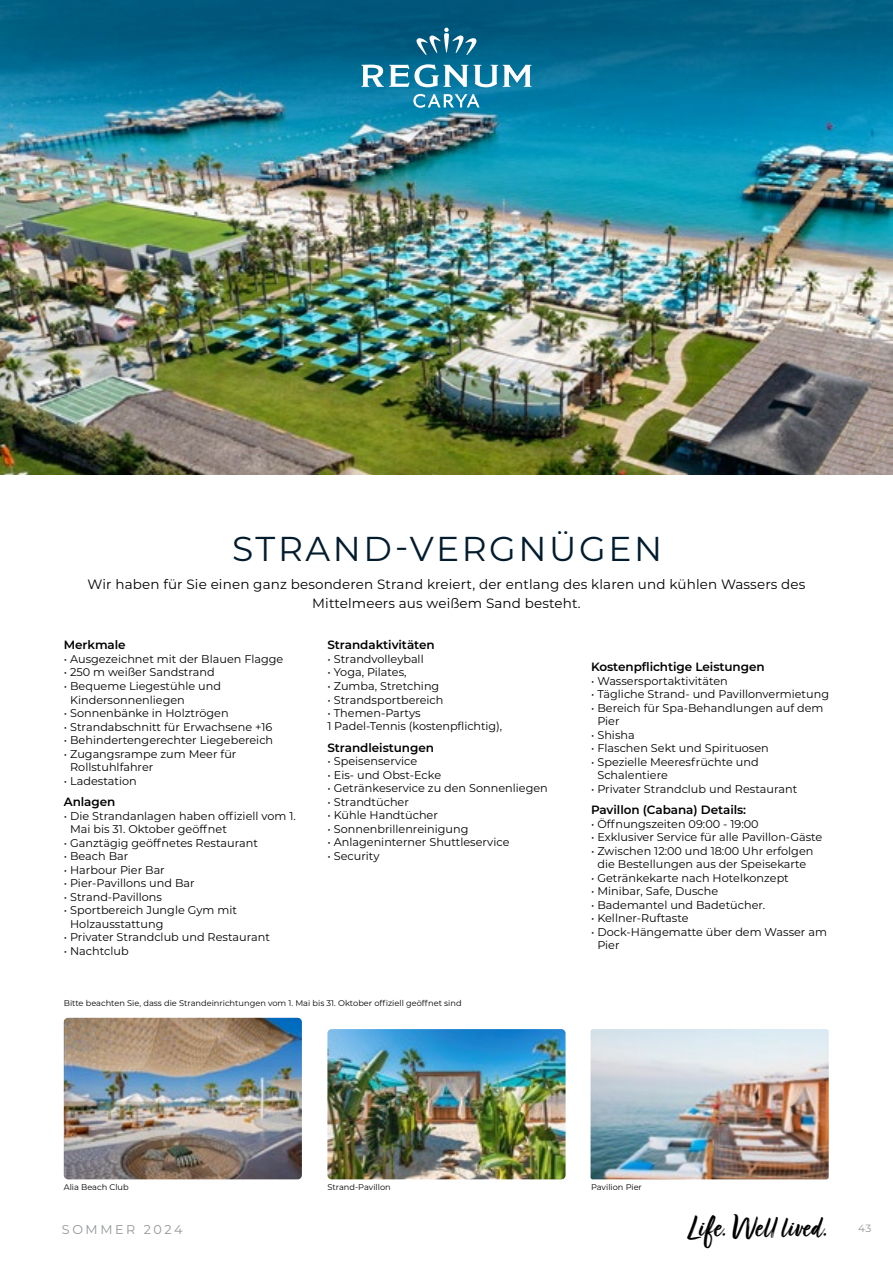
<style>
.page{position:relative;width:893px;height:1263px;background:#fff}
.page>*{position:absolute;margin:0;border:0;box-sizing:border-box;transform-origin:0 0}
.t1{font:34.5px "Montserrat";letter-spacing:.075em;color:#031c2d}
.t2{font:33px "Turbinado Bold Dry Pro";color:#000}
.t3{font:13.5px/19.5px "Montserrat";letter-spacing:.01em;color:#000;text-align:center}
.t4{font:12.75px "Montserrat";letter-spacing:.2em;color:#939699}
.t5{font:600 12px "Montserrat";letter-spacing:-.005em;color:#000}
.t6{font:11.25px/13.5px "Montserrat";color:#000}
.t7{font:10.5px "Montserrat";color:#939699}
.t8{font:8.25px "Montserrat";color:#000}
</style>
<div class="page">
<img style="left:591px;top:1029px;width:238px;height:150px">
<img style="left:0;top:425px;width:893px;height:49px">
<img style="left:327px;top:1029px;width:239px;height:150px">
<img style="left:64px;top:1018px;width:238px;height:161px">
<img style="left:0;top:0;width:893px;height:425px">
<svg style="left:413px;top:94px;width:67px;height:14px"></svg>
<svg style="left:361px;top:64px;width:107px;height:23px"></svg>
<svg style="left:474px;top:65px;width:57px;height:22px"></svg>
<svg style="left:416px;top:28px;width:61px;height:27px"></svg>
<h1 class="t1" style="left:232px;top:525px;width:431px">STRAND-VERGNÜGEN</h1>
<p class="t3" style="left:88px;top:574px;width:719px">Wir haben für Sie einen ganz besonderen Strand kreiert, der entlang des klaren und kühlen Wassers des<br>Mittelmeers aus weißem Sand besteht.</p>
<p class="t5" style="left:64px;top:637px;width:63px">Merkmale</p>
<p class="t6" style="left:64px;top:652px;width:221px">• Ausgezeichnet mit der Blauen Flagge</p>
<p class="t6" style="left:64px;top:665px;width:152px">• 250 m weißer Sandstrand</p>
<p class="t6" style="left:70px;top:679px;width:152px;text-indent:-6px">• Bequeme Liegestühle und<br>Kindersonnenliegen</p>
<p class="t6" style="left:64px;top:706px;width:166px">• Sonnenbänke in Holztrögen</p>
<p class="t6" style="left:64px;top:719px;width:210px">• Strandabschnitt für Erwachsene +16</p>
<p class="t6" style="left:64px;top:733px;width:211px">• Behindertengerechter Liegebereich</p>
<p class="t6" style="left:70px;top:746px;width:168px;text-indent:-6px">• Zugangsrampe zum Meer für<br>Rollstuhlfahrer</p>
<p class="t6" style="left:64px;top:773px;width:75px">• Ladestation</p>
<p class="t5" style="left:64px;top:793px;width:53px">Anlagen</p>
<p class="t6" style="left:70px;top:808px;width:227px;text-indent:-6px">• Die Strandanlagen haben offiziell vom 1.<br>Mai bis 31. Oktober geöffnet</p>
<p class="t6" style="left:64px;top:835px;width:196px">• Ganztägig geöffnetes Restaurant</p>
<p class="t6" style="left:64px;top:849px;width:66px">• Beach Bar</p>
<p class="t6" style="left:64px;top:862px;width:103px">• Harbour Pier Bar</p>
<p class="t6" style="left:64px;top:876px;width:132px">• Pier-Pavillons und Bar</p>
<p class="t6" style="left:64px;top:889px;width:100px">• Strand-Pavillons</p>
<p class="t6" style="left:70px;top:903px;width:168px;text-indent:-6px">• Sportbereich Jungle Gym mit<br>Holzausstattung</p>
<p class="t6" style="left:64px;top:930px;width:208px">• Privater Strandclub und Restaurant</p>
<p class="t6" style="left:64px;top:943px;width:66px">• Nachtclub</p>
<p class="t5" style="left:327px;top:637px;width:109px">Strandaktivitäten</p>
<p class="t6" style="left:327px;top:652px;width:98px">• Strandvolleyball</p>
<p class="t6" style="left:327px;top:665px;width:81px">• Yoga, Pilates,</p>
<p class="t6" style="left:327px;top:679px;width:113px">• Zumba, Stretching</p>
<p class="t6" style="left:327px;top:692px;width:118px">• Strandsportbereich</p>
<p class="t6" style="left:327px;top:706px;width:176px;line-height:13px">• Themen-Partys<br>1 Padel-Tennis (kostenpflichtig),</p>
<p class="t5" style="left:327px;top:739px;width:108px">Strandleistungen</p>
<p class="t6" style="left:327px;top:754px;width:91px">• Speisenservice</p>
<p class="t6" style="left:327px;top:767px;width:115px">• Eis- und Obst-Ecke</p>
<p class="t6" style="left:327px;top:781px;width:222px">• Getränkeservice zu den Sonnenliegen</p>
<p class="t6" style="left:327px;top:794px;width:83px">• Strandtücher</p>
<p class="t6" style="left:327px;top:808px;width:112px">• Kühle Handtücher</p>
<p class="t6" style="left:327px;top:821px;width:143px">• Sonnenbrillenreinigung</p>
<p class="t6" style="left:327px;top:835px;width:184px">• Anlageninterner Shuttleservice</p>
<p class="t6" style="left:327px;top:848px;width:53px">• Security</p>
<p class="t8" style="left:64px;top:997px;width:399px">Bitte beachten Sie, dass die Strandeinrichtungen vom 1. Mai bis 31. Oktober offiziell geöffnet sind</p>
<p class="t5" style="left:591px;top:658px;width:175px">Kostenpflichtige Leistungen</p>
<p class="t6" style="left:591px;top:673px;width:138px">• Wassersportaktivitäten</p>
<p class="t6" style="left:591px;top:687px;width:239px">• Tägliche Strand- und Pavillonvermietung</p>
<p class="t6" style="left:597px;top:700px;width:228px;text-indent:-6px">• Bereich für Spa-Behandlungen auf dem<br>Pier</p>
<p class="t6" style="left:591px;top:727px;width:45px">• Shisha</p>
<p class="t6" style="left:591px;top:741px;width:179px">• Flaschen Sekt und Spirituosen</p>
<p class="t6" style="left:597px;top:754px;width:163px;text-indent:-6px">• Spezielle Meeresfrüchte und<br>Schalentiere</p>
<p class="t6" style="left:591px;top:781px;width:208px">• Privater Strandclub und Restaurant</p>
<p class="t5" style="left:591px;top:801px;width:157px">Pavillon (Cabana) Details:</p>
<p class="t6" style="left:591px;top:816px;width:169px">• Öffnungszeiten 09:00 - 19:00</p>
<p class="t6" style="left:591px;top:830px;width:233px">• Exklusiver Service für alle Pavillon-Gäste</p>
<p class="t6" style="left:591px;top:843px;width:224px;text-align:center">• Zwischen 12:00 und 18:00 Uhr erfolgen die Bestellungen aus der Speisekarte</p>
<p class="t6" style="left:591px;top:870px;width:199px">• Getränkekarte nach Hotelkonzept</p>
<p class="t6" style="left:591px;top:884px;width:129px">• Minibar, Safe, Dusche</p>
<p class="t6" style="left:591px;top:897px;width:176px">• Bademantel und Badetücher.</p>
<p class="t6" style="left:591px;top:911px;width:99px">• Kellner-Ruftaste</p>
<p class="t6" style="left:597px;top:924px;width:231px;text-indent:-6px">• Dock-Hängematte über dem Wasser am<br>Pier</p>
<p class="t8" style="left:64px;top:1181px;width:66px">Alia Beach Club</p>
<p class="t8" style="left:327px;top:1181px;width:65px">Strand-Pavillon</p>
<p class="t8" style="left:591px;top:1181px;width:52px">Pavilion Pier</p>
<h2 class="t2" style="left:688px;top:1209px;width:142px">Life. Well lived.</h2>
<p class="t4" style="left:62px;top:1221px;width:122px">SOMMER 2024</p>
<p class="t7" style="left:858px;top:1221px;width:15px">43</p>
</div>
